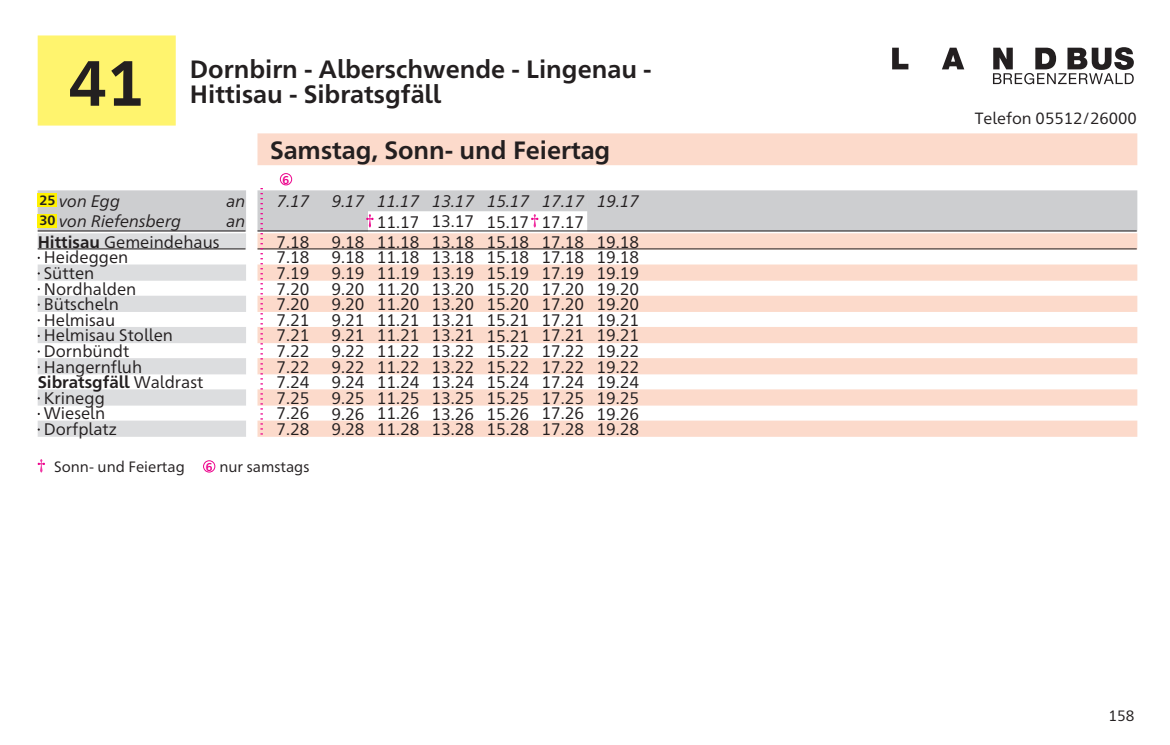
<style>
.page{position:relative;width:1170px;height:745px;background:#fff}
.page>*{position:absolute;margin:0;border:0;box-sizing:border-box;transform-origin:0 0}
.t1{font:700 63.75px "Neue Frutiger VVV";color:#231f20}
.t2{font:700 25px/25px "Neue Frutiger VVV";color:#231f20}
.t3{font:16.75px/15.5px "Neue Frutiger VVV";color:#231f20;text-align:justify}
.t4{font:italic 16.75px "Neue Frutiger VVV";color:#231f20}
.t5{font:700 16.75px "Neue Frutiger VVV";color:#231f20}
.t6{font:16.25px "Neue Frutiger VVV";color:#231f20}
.t7{font:15px "Neue Frutiger VVV";color:#231f20}
.t8{font:15px "Neue Frutiger 1450 for VV";color:#231f20}
.t9{font:700 11.25px "Neue Frutiger VVV";color:#ed028c}
.s1{font-weight:700;font-style:normal;font-size:13.5px}
.s2{font-weight:700}
.s3{font-weight:400}
.s4{font-weight:700;font-size:11.25px;color:#ed028c}
</style>
<div class="page">
<div style="left:257px;top:133px;width:880px;height:32px;background:#fcdacb"></div>
<svg style="left:38px;top:190px;width:208px;height:59px;background:#d1d2d3"></svg>
<hr style="left:38px;top:248px;width:207px;height:1px;background:#231f20">
<hr style="left:38px;top:230px;width:207px;height:1px;background:#231f20">
<div style="left:38px;top:35px;width:138px;height:90px;background:#fff46e"></div>
<svg style="left:892px;top:48px;width:16px;height:21px"></svg>
<svg style="left:942px;top:48px;width:22px;height:21px"></svg>
<svg style="left:993px;top:47px;width:140px;height:37px"></svg>
<div style="left:38px;top:193px;width:19px;height:14px;background:#fff101"></div>
<div style="left:38px;top:213px;width:19px;height:14px;background:#fff101"></div>
<svg style="left:38px;top:256px;width:208px;height:24px"></svg>
<svg style="left:38px;top:288px;width:208px;height:24px"></svg>
<div style="left:38px;top:327px;width:208px;height:16px;background:#dcdddf"></div>
<div style="left:38px;top:358px;width:208px;height:16px;background:#dcdddf"></div>
<div style="left:38px;top:389px;width:208px;height:16px;background:#dcdddf"></div>
<svg style="left:38px;top:412px;width:208px;height:24px"></svg>
<div style="left:280px;top:173px;width:12px;height:12px;border:1px solid #ed028c;border-radius:50%"></div>
<svg style="left:257px;top:188px;width:880px;height:248px"></svg>
<svg style="left:38px;top:459px;width:7px;height:13px"></svg>
<div style="left:203px;top:460px;width:12px;height:12px;border:1px solid #ed028c;border-radius:50%"></div>
<h1 class="t1" style="left:69px;top:57px;width:77px">41</h1>
<h2 class="t2" style="left:190px;top:59px;width:463px">Dornbirn - Alberschwende - Lingenau -<br>Hittisau - Sibratsgfäll</h2>
<p class="t4" style="left:39px;top:194px;width:82px"><span class="s1">25</span> von Egg</p>
<p class="t4" style="left:226px;top:194px;width:20px">an</p>
<p class="t4" style="left:39px;top:214px;width:143px"><span class="s1">30</span> von Riefensberg</p>
<p class="t4" style="left:226px;top:214px;width:20px">an</p>
<p class="t3" style="left:38px;top:235px;width:183px"><span class="s2">Hittisau</span> Gemeindehaus</p>
<p class="t3" style="left:44px;top:251px;width:86px">Heideggen</p>
<p class="t3" style="left:44px;top:266px;width:52px">Sütten</p>
<p class="t3" style="left:44px;top:282px;width:94px">Nordhalden</p>
<p class="t3" style="left:44px;top:298px;width:77px">Bütscheln</p>
<p class="t3" style="left:44px;top:313px;width:73px">Helmisau</p>
<p class="t3" style="left:44px;top:329px;width:131px">Helmisau Stollen</p>
<p class="t3" style="left:44px;top:344px;width:87px">Dornbündt</p>
<p class="t3" style="left:44px;top:360px;width:100px">Hangernfluh</p>
<p class="t5" style="left:38px;top:375px;width:167px">Sibratsgfäll <span class="s3">Waldrast</span></p>
<p class="t3" style="left:44px;top:391px;width:63px">Krinegg</p>
<p class="t3" style="left:44px;top:407px;width:63px">Wieseln</p>
<p class="t3" style="left:44px;top:422px;width:75px">Dorfplatz</p>
<h2 class="t2" style="left:270px;top:139px;width:342px">Samstag, Sonn- und Feiertag</h2>
<p class="t9" style="left:282px;top:175px;width:8px">6</p>
<p class="t4" style="left:277px;top:194px;width:34px">7.17</p>
<p class="t3" style="left:276px;top:235px;width:34px">7.18<br>7.18<br>7.19<br>7.20<br>7.20<br>7.21<br>7.21<br>7.22<br>7.22<br>7.24<br>7.25<br>7.26<br>7.28</p>
<p class="t4" style="left:332px;top:194px;width:34px">9.17</p>
<p class="t3" style="left:331px;top:235px;width:34px">9.18<br>9.18<br>9.19<br>9.20<br>9.20<br>9.21<br>9.21<br>9.22<br>9.22<br>9.24<br>9.25<br>9.26<br>9.28</p>
<p class="t4" style="left:377px;top:194px;width:44px">11.17</p>
<p class="t3" style="left:376px;top:213px;width:44px;line-height:20.2px">11.17<br>11.18</p>
<p class="t3" style="left:376px;top:251px;width:44px">11.18<br>11.19<br>11.20<br>11.20<br>11.21<br>11.21<br>11.22<br>11.22<br>11.24<br>11.25<br>11.26<br>11.28</p>
<p class="t4" style="left:432px;top:194px;width:44px">13.17</p>
<p class="t3" style="left:431px;top:213px;width:44px;line-height:20.2px">13.17<br>13.18</p>
<p class="t3" style="left:431px;top:251px;width:44px">13.18<br>13.19<br>13.20<br>13.20<br>13.21<br>13.21<br>13.22<br>13.22<br>13.24<br>13.25<br>13.26<br>13.28</p>
<p class="t4" style="left:487px;top:194px;width:44px">15.17</p>
<p class="t3" style="left:486px;top:213px;width:44px;line-height:20.2px">15.17<br>15.18</p>
<p class="t3" style="left:486px;top:251px;width:44px">15.18<br>15.19<br>15.20<br>15.20<br>15.21<br>15.21<br>15.22<br>15.22<br>15.24<br>15.25<br>15.26<br>15.28</p>
<p class="t4" style="left:542px;top:194px;width:44px">17.17</p>
<p class="t3" style="left:541px;top:213px;width:44px;line-height:20px">17.17<br>17.18</p>
<p class="t3" style="left:541px;top:251px;width:44px">17.18<br>17.19<br>17.20<br>17.20<br>17.21<br>17.21<br>17.22<br>17.22<br>17.24<br>17.25<br>17.26<br>17.28</p>
<p class="t4" style="left:597px;top:194px;width:44px">19.17</p>
<p class="t3" style="left:596px;top:235px;width:44px">19.18<br>19.18<br>19.19<br>19.20<br>19.20<br>19.21<br>19.21<br>19.22<br>19.22<br>19.24<br>19.25<br>19.26<br>19.28</p>
<p class="t7" style="left:54px;top:460px;width:132px">Sonn- und Feiertag</p>
<p class="t7" style="left:206px;top:460px;width:105px"><span class="s4">6</span> nur samstags</p>
<p class="t6" style="left:974px;top:111px;width:163px">Telefon 05512/26000</p>
<p class="t8" style="left:1108px;top:704px;width:27px">158</p>
</div>
